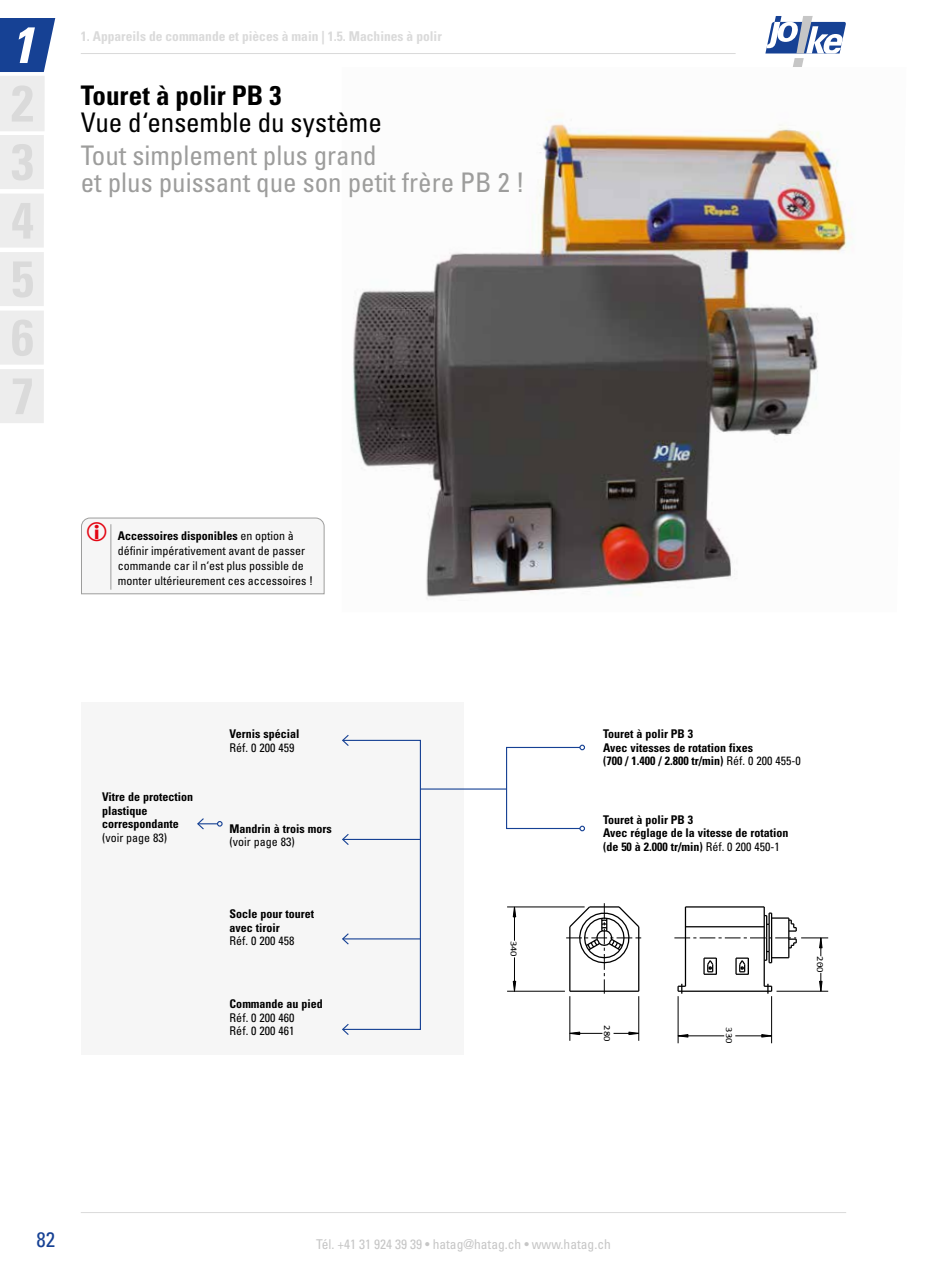
<style>
.page{position:relative;width:927px;height:1276px;background:#fff}
.page>*{position:absolute;margin:0;border:0;box-sizing:border-box;transform-origin:0 0}
.t1{font:italic 700 condensed 51px "Univers LT Pro";color:#fff}
.t2{font:condensed 27px/27px "Univers LT Pro";color:#9d9d9c}
.t3{font:condensed 27px "Univers LT Pro";letter-spacing:-.005em;color:#000}
.t4{font:700 condensed 27px "Univers LT Pro";letter-spacing:-.005em;color:#000}
.t5{font:condensed 21px "Univers LT Pro";color:#164194}
.t6{font:700 condensed 13.5px "Univers LT Pro";color:#dadada}
.t7{font:condensed 13.5px "Univers LT Pro";color:#c6c6c6}
.t8{font:700 condensed 12px/13.5px "Univers LT Pro";color:#000}
.t9{font:condensed 12px/15px "Univers LT Pro";color:#000}
.t10{font:9.15px "Calibri";color:#000;scale:1.16 1}
.s1{font-weight:700}
.s2{font-weight:400}
</style>
<div class="page">
<hr style="left:81px;top:1212px;width:765px;height:1px;background:#dadada">
<hr style="left:81px;top:53px;width:655px;height:1px;background:#dadada">
<svg style="left:765px;top:16px;width:81px;height:51px"></svg>
<svg style="left:0;top:18px;width:56px;height:405px"></svg>
<img style="left:352px;top:118px;width:500px;height:479px">
<svg style="left:566px;top:903px;width:75px;height:90px"></svg>
<hr style="left:685px;top:906px;width:79px;height:1px;background:#000">
<hr style="left:685px;top:907px;width:1px;height:79px;background:#000">
<hr style="left:764px;top:907px;width:1px;height:79px;background:#000">
<hr style="left:507px;top:991px;width:58px;height:1px;background:#000">
<hr style="left:507px;top:906px;width:78px;height:1px;background:#000">
<hr style="left:514px;top:957px;width:1px;height:34px;background:#000">
<hr style="left:514px;top:907px;width:1px;height:33px;background:#000">
<svg style="left:513px;top:981px;width:3px;height:10px"></svg>
<svg style="left:513px;top:906px;width:3px;height:11px"></svg>
<hr style="left:570px;top:996px;width:1px;height:44px;background:#000">
<hr style="left:638px;top:996px;width:1px;height:44px;background:#000">
<hr style="left:570px;top:1033px;width:32px;height:1px;background:#000">
<svg style="left:569px;top:1031px;width:11px;height:4px"></svg>
<svg style="left:607px;top:1031px;width:32px;height:4px"></svg>
<hr style="left:678px;top:996px;width:1px;height:47px;background:#000">
<hr style="left:771px;top:996px;width:1px;height:47px;background:#000">
<hr style="left:678px;top:1035px;width:46px;height:1px;background:#000">
<hr style="left:735px;top:1035px;width:37px;height:1px;background:#000">
<svg style="left:678px;top:1034px;width:10px;height:3px"></svg>
<svg style="left:761px;top:1034px;width:11px;height:3px"></svg>
<svg style="left:674px;top:912px;width:154px;height:81px"></svg>
<div style="left:81px;top:702px;width:382px;height:352px;background:#f6f6f6"></div>
<div style="left:342px;top:740px;width:79px;height:290px;border:1px solid #164194"></div>
<svg style="left:342px;top:735px;width:8px;height:12px"></svg>
<svg style="left:342px;top:1022px;width:8px;height:13px"></svg>
<hr style="left:343px;top:938px;width:78px;height:1px;background:#164194">
<svg style="left:342px;top:932px;width:8px;height:13px"></svg>
<div style="left:506px;top:747px;width:75px;height:82px;border:1px solid #164194"></div>
<svg style="left:579px;top:744px;width:6px;height:6px"></svg>
<svg style="left:579px;top:825px;width:6px;height:6px"></svg>
<svg style="left:197px;top:818px;width:26px;height:12px"></svg>
<hr style="left:420px;top:788px;width:86px;height:1px;background:#164194">
<hr style="left:343px;top:839px;width:78px;height:1px;background:#164194">
<svg style="left:342px;top:832px;width:8px;height:14px"></svg>
<div style="left:81px;top:517px;width:244px;height:77px;background:#f6f6f6"></div>
<h1 class="t1" style="left:11px;top:14px;width:24px">1</h1>
<p class="t6" style="left:81px;top:27px;width:363px">1. Appareils de commande et pièces à main | 1.5. Machines à polir</p>
<h2 class="t4" style="left:81px;top:78px;width:202px">Touret à polir PB 3</h2>
<h2 class="t3" style="left:81px;top:106px;width:303px">Vue d‘ensemble du système</h2>
<h2 class="t2" style="left:81px;top:142px;width:445px">Tout simplement plus grand<br>et plus puissant que son petit frère PB 2 !</h2>
<p class="t9" style="left:118px;top:528px;width:197px"><span class="s1">Accessoires disponibles</span> en option à définir impérativement avant de passer commande car il n‘est plus possible de monter ultérieurement ces accessoires !</p>
<p class="t8" style="left:102px;top:790px;width:92px">Vitre de protection plastique correspondante</p>
<p class="t9" style="left:102px;top:830px;width:67px">(voir page 83)</p>
<p class="t8" style="left:230px;top:727px;width:71px">Vernis spécial</p>
<p class="t9" style="left:230px;top:740px;width:66px">Réf. 0 200 459</p>
<p class="t8" style="left:230px;top:821px;width:104px">Mandrin à trois mors</p>
<p class="t9" style="left:230px;top:834px;width:67px">(voir page 83)</p>
<p class="t8" style="left:230px;top:907px;width:86px">Socle pour touret avec tiroir</p>
<p class="t9" style="left:230px;top:933px;width:66px">Réf. 0 200 458</p>
<p class="t8" style="left:230px;top:997px;width:95px">Commande au pied</p>
<p class="t9" style="left:230px;top:1010px;width:66px;line-height:13.5px">Réf. 0 200 460<br>Réf. 0 200 461</p>
<p class="t10" style="left:520px;top:940px;width:15px;rotate:90deg">340</p>
<p class="t8" style="left:603px;top:727px;width:199px">Touret à polir PB 3<br>Avec vitesses de rotation fixes<br>(700 / 1.400 / 2.800 tr/min) <span class="s2">Réf. 0 200 455-0</span></p>
<p class="t8" style="left:603px;top:812px;width:187px">Touret à polir PB 3<br>Avec réglage de la vitesse de rotation (de 50 à 2.000 tr/min) <span class="s2">Réf. 0 200 450-1</span></p>
<p class="t10" style="left:613px;top:1025px;width:15px;rotate:90deg">280</p>
<p class="t10" style="left:735px;top:1027px;width:15px;rotate:90deg">330</p>
<p class="t10" style="left:826px;top:956px;width:15px;rotate:90deg">200</p>
<h3 class="t5" style="left:37px;top:1226px;width:20px">82</h3>
<p class="t7" style="left:316px;top:1235px;width:296px">Tél. +41 31 924 39 39 • hatag@hatag.ch • www.hatag.ch</p>
</div>
